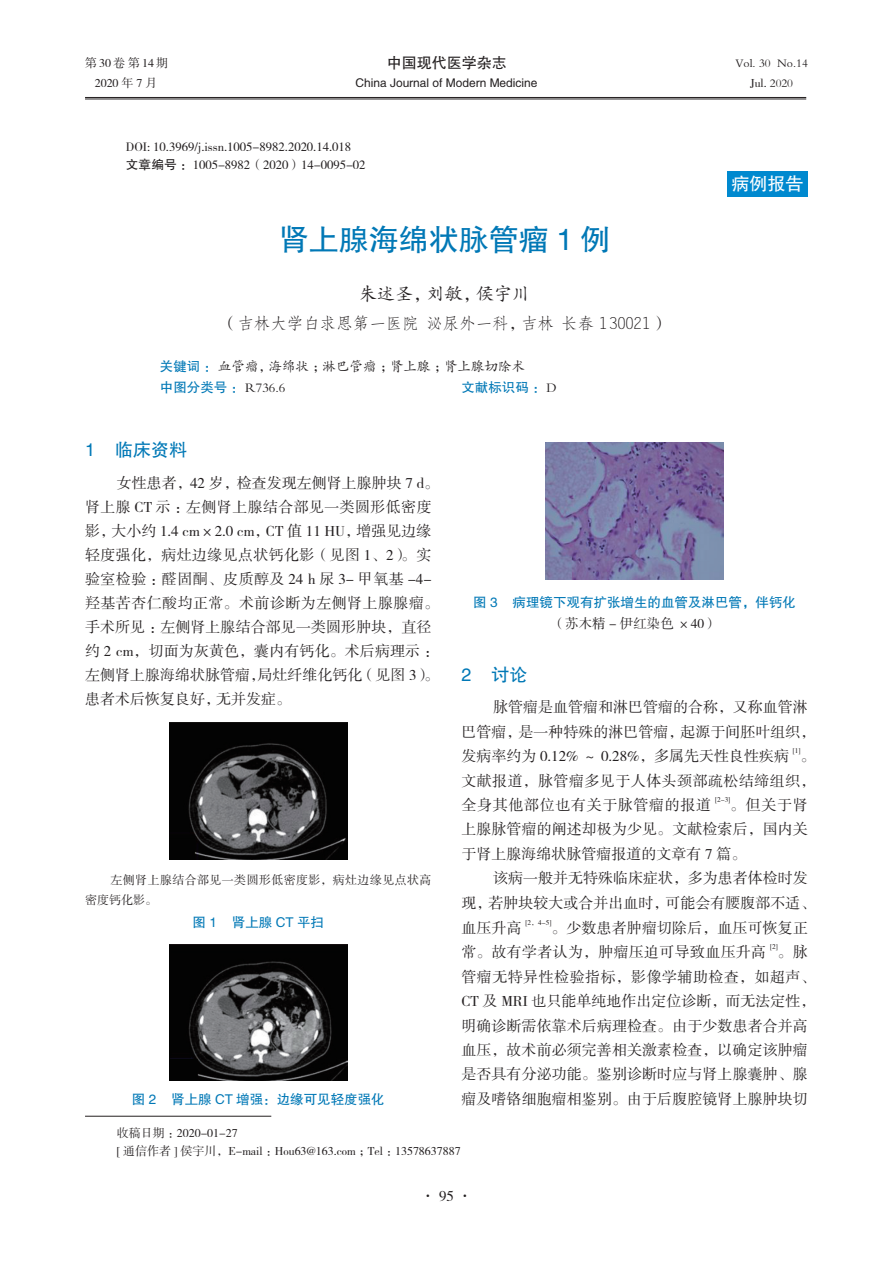
<style>
.page{position:relative;width:893px;height:1263px;background:#fff}
.page>*{position:absolute;margin:0;border:0;box-sizing:border-box;transform-origin:0 0}
.中文1{font:30px "FZHTK GBK1 0";color:#0078b6}
.中文2{font:18px "FZKTK GBK1 0";color:#231f20}
._1标题{font:18px "FZHTK GBK1 0";color:#0078b6}
._1标题-2{font:18px "FZHTK GBK1 0";color:#fff}
.中文3{font:16.5px "FZFSK GBK1 0";color:#231f20}
.全文段路样式{font:15px/24.5px "FZSSK GBK1 0";letter-spacing:.005em;color:#231f20}
.t1{font:15px "FZHTK GBK1 0";color:#231f20}
._4中文标题_1{font:13.5px/21px "FZHTK GBK1 0";color:#0078b6;text-align:center}
.中文4{font:13.5px "FZKTK GBK1 0";color:#231f20}
.中文4-2{font:13.5px "FZHTK GBK1 0";color:#0078b6}
.收稿日期{font:12.75px "FZSSK GBK1 0";color:#231f20}
.收稿日期-2{font:12px "FZSSK GBK1 0";color:#231f20}
.表注_正文{font:12px/19.5px "FZSSK GBK1 0";letter-spacing:.03em;color:#231f20}
.t2{font:12px "FZHTK GBK1 0";color:#231f20}
.t3{font:12px "FZKTK GBK1 0";color:#231f20}
.收稿日期-3{font:12px "FZSSK GBK1 0";letter-spacing:.175em;color:#231f20}
.全文段路样式-2{font:7.2px "FZSSK GBK1 0";color:#231f20}
.s1{font-family:"FZKTK GBK1 0"}
.s2{font-family:"FZHTK GBK1 0"}
.s3{font-family:"FZHTK GBK1 0";color:#0078b6}
.s4{font-family:"FZKTK GBK1 0";color:#231f20}
.s5{font-family:"FZSSK GBK1 0";color:#231f20}
</style>
<div class="page">
<hr style="left:85px;top:97px;width:721px;height:1px;background:#231f20">
<hr style="left:85px;top:99px;width:721px;height:1px;background:#231f20">
<hr style="left:85px;top:1116px;width:186px;height:1px;background:#231f20">
<img style="left:169px;top:723px;width:179px;height:136px">
<img style="left:169px;top:944px;width:179px;height:136px">
<img style="left:545px;top:443px;width:179px;height:136px">
<div style="left:727px;top:171px;width:81px;height:26px;background:#0089cf"></div>
<p class="收稿日期-3" style="left:85px;top:57px;width:85px">第30卷第14期</p>
<p class="t1" style="left:387px;top:55px;width:121px">中国现代医学杂志</p>
<p class="t3" style="left:735px;top:57px;width:74px">Vol. 30 No.14</p>
<p class="收稿日期-2" style="left:95px;top:76px;width:64px">2020 年 7 月</p>
<p class="t2" style="left:355px;top:76px;width:184px">China Journal of Modern Medicine</p>
<p class="收稿日期-2" style="left:750px;top:76px;width:45px">Jul. <span class="s1">2020</span></p>
<p class="收稿日期" style="left:126px;top:140px;width:227px">DOI: 10.3969/j.issn.1005-8982.2020.14.018</p>
<p class="收稿日期" style="left:126px;top:158px;width:241px"><span class="s2">文章编号：</span>1005-8982（2020）14-0095-02</p>
<p class="中文1" style="left:279px;top:223px;width:333px">肾上腺海绵状脉管瘤 1 例</p>
<p class="中文2" style="left:359px;top:284px;width:172px">朱述圣，刘敏，侯宇川</p>
<p class="中文3" style="left:221px;top:314px;width:449px">（吉林大学白求恩第一医院 泌尿外一科，吉林 长春 130021）</p>
<p class="中文4" style="left:160px;top:359px;width:367px"><span class="s3">关键词：</span>血管瘤，海绵状；淋巴管瘤；肾上腺；肾上腺切除术</p>
<p class="中文4-2" style="left:160px;top:380px;width:127px">中图分类号：<span class="s4">R736.6</span></p>
<p class="中文4-2" style="left:461px;top:380px;width:97px">文献标识码：<span class="s4">D</span></p>
<p class="_1标题-2" style="left:731px;top:174px;width:73px">病例报告</p>
<p class="_1标题" style="left:85px;top:440px;width:103px">1 临床资料</p>
<p class="全文段路样式" style="left:85px;top:471px;width:356px;line-height:24px;text-indent:32px">女性患者，42 岁，检查发现左侧肾上腺肿块 7 d。肾上腺 CT 示：左侧肾上腺结合部见一类圆形低密度影，大小约 1.4 cm×2.0 cm，CT 值 11 HU，增强见边缘轻度强化，病灶边缘见点状钙化影（见图 1、2）。实验室检验：醛固酮、皮质醇及 24 h 尿 3- 甲氧基 -4-羟基苦杏仁酸均正常。术前诊断为左侧肾上腺腺瘤。手术所见：左侧肾上腺结合部见一类圆形肿块，直径约 2 cm，切面为灰黄色，囊内有钙化。术后病理示：左侧肾上腺海绵状脉管瘤，局灶纤维化钙化（见图 3）。患者术后恢复良好，无并发症。</p>
<p class="表注_正文" style="left:85px;top:871px;width:348px;text-indent:26px">左侧肾上腺结合部见一类圆形低密度影，病灶边缘见点状高密度钙化影。</p>
<p class="_4中文标题_1" style="left:193px;top:911px;width:133px">图 1 肾上腺 CT 平扫</p>
<p class="_4中文标题_1" style="left:132px;top:1089px;width:254px">图 2 肾上腺 CT 增强：边缘可见轻度强化</p>
<p class="_4中文标题_1" style="left:473px;top:592px;width:324px">图 3 病理镜下观有扩张增生的血管及淋巴管，伴钙化<span class="s5">（苏木精 - 伊红染色 ×40）</span></p>
<p class="_1标题" style="left:461px;top:664px;width:67px">2 讨论</p>
<p class="全文段路样式" style="left:461px;top:696px;width:356px;text-indent:32px">脉管瘤是血管瘤和淋巴管瘤的合称，又称血管淋巴管瘤，是一种特殊的淋巴管瘤，起源于间胚叶组织，发病率约为 0.12% ～ 0.28%，多属先天性良性疾病</p>
<p class="全文段路样式-2" style="left:793px;top:747px;width:9px">[1]</p>
<p class="全文段路样式" style="left:461px;top:744px;width:356px;text-align:justify;text-indent:339px">。文献报道，脉管瘤多见于人体头颈部疏松结缔组织，全身其他部位也有关于脉管瘤的报道</p>
<p class="全文段路样式-2" style="left:715px;top:796px;width:17px">[2-3]</p>
<p class="全文段路样式" style="left:461px;top:793px;width:348px;text-align:justify;text-indent:269px">。但关于肾上腺脉管瘤的阐述却极为少见。文献检索后，国内关于肾上腺海绵状脉管瘤报道的文章有 7 篇。</p>
<p class="全文段路样式" style="left:461px;top:867px;width:356px;text-indent:32px">该病一般并无特殊临床症状，多为患者体检时发现，若肿块较大或合并出血时，可能会有腰腹部不适、血压升高</p>
<p class="全文段路样式-2" style="left:525px;top:919px;width:27px">[2，4-5]</p>
<p class="全文段路样式" style="left:461px;top:916px;width:348px;text-indent:90px">。少数患者肿瘤切除后，血压可恢复正常。故有学者认为，肿瘤压迫可导致血压升高</p>
<p class="全文段路样式-2" style="left:770px;top:943px;width:9px">[2]</p>
<p class="全文段路样式" style="left:461px;top:940px;width:356px;text-indent:316px">。脉管瘤无特异性检验指标，影像学辅助检查，如超声、<br>CT 及 MRI 也只能单纯地作出定位诊断，而无法定性，明确诊断需依靠术后病理检查。由于少数患者合并高血压，故术前必须完善相关激素检查，以确定该肿瘤是否具有分泌功能。鉴别诊断时应与肾上腺囊肿、腺瘤及嗜铬细胞瘤相鉴别。由于后腹腔镜肾上腺肿块切</p>
<p class="收稿日期-2" style="left:117px;top:1126px;width:122px">收稿日期：2020-01-27</p>
<p class="收稿日期-2" style="left:117px;top:1144px;width:345px">[ 通信作者 ] 侯宇川，E-mail ：Hou63@163.com ；Tel ：13578637887</p>
<p class="全文段路样式" style="left:420px;top:1184px;width:54px">· 95 ·</p>
</div>
